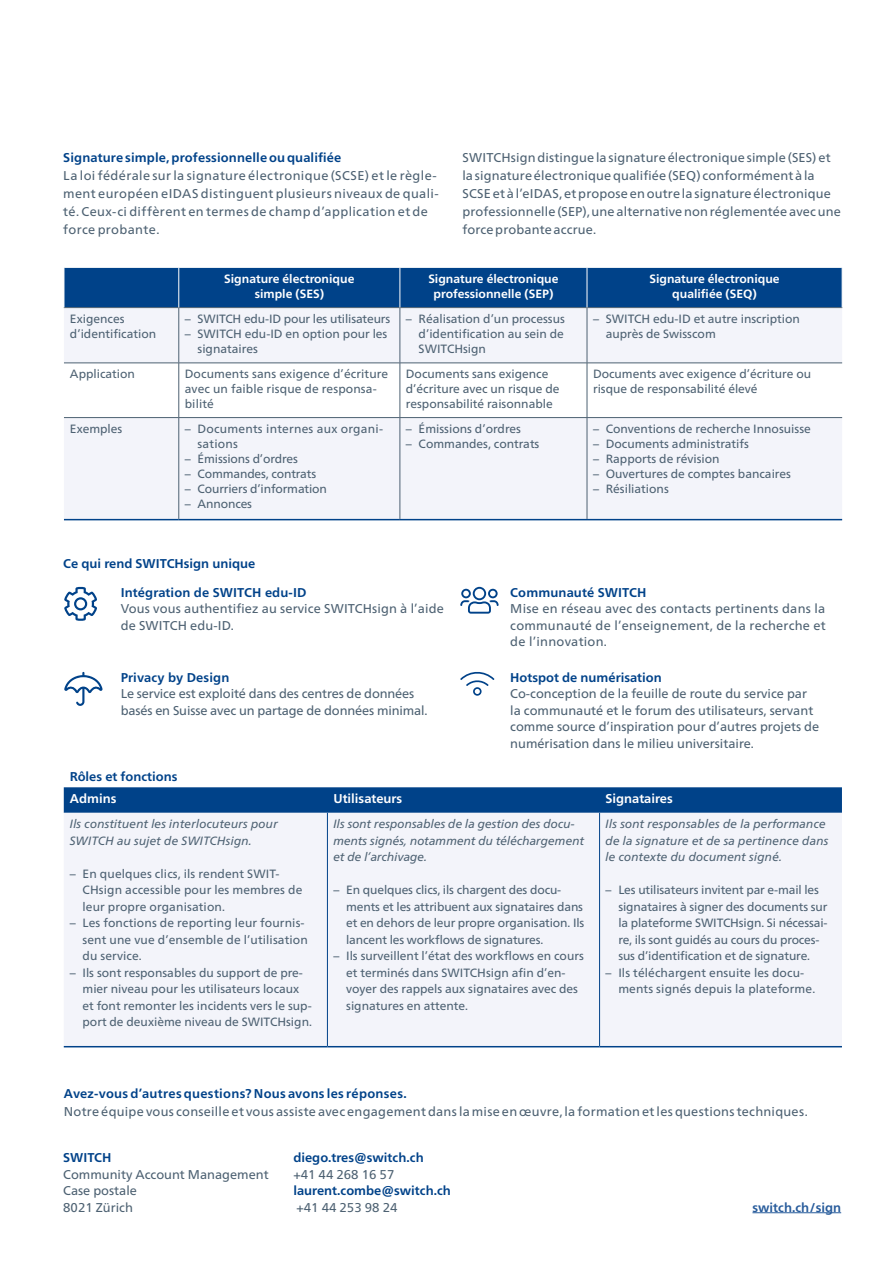
<style>
.page{position:relative;width:893px;height:1263px;background:#fff}
.page>*{position:absolute;margin:0;border:0;box-sizing:border-box;transform-origin:0 0}
.t1{font:12.75px/16.5px "Frutiger Neue LT Pro";letter-spacing:.01em;color:#4d6172}
.t2{font:700 12.75px "Frutiger Neue LT Pro";letter-spacing:.01em;color:#004289}
.t3{font:12.75px/18px "Frutiger Neue LT Pro";letter-spacing:.03em;color:#4d6172}
.t4{font:12.75px/16.5px "Frutiger Neue LT Pro";letter-spacing:-.01em;color:#4d6172}
.t5{font:700 12.75px "Frutiger Neue LT Pro";color:#fff}
.t6{font:700 12.75px "Frutiger Neue LT Pro";color:#275b9b}
.t7{font:12px/16.5px "Frutiger Neue LT Pro";color:#4d6172}
.t8{font:italic 12px/16.5px "Frutiger Neue LT Pro";letter-spacing:.01em;color:#4d6172}
.t9{font:700 12px/15px "Frutiger Neue LT Pro";color:#fff;text-align:center}
.t10{font:12px/15px "Frutiger Neue LT Pro";letter-spacing:.02em;color:#4d6172}
</style>
<div class="page">
<hr style="left:752px;top:1212px;width:89px;height:1px;background:#275b9b">
<svg style="left:64px;top:787px;width:778px;height:26px;background:#06468b"></svg>
<div style="left:64px;top:813px;width:778px;height:233px;background:#f3f4fa"></div>
<hr style="left:327px;top:813px;width:1px;height:233px;background:#004289">
<hr style="left:599px;top:813px;width:1px;height:233px;background:#004289">
<hr style="left:64px;top:1046px;width:263px;height:1px;background:#004289">
<hr style="left:327px;top:1046px;width:273px;height:1px;background:#004289">
<hr style="left:600px;top:1046px;width:242px;height:1px;background:#004289">
<div style="left:65px;top:268px;width:777px;height:39px;background:#004289"></div>
<div style="left:64px;top:308px;width:778px;height:211px;background:#f3f4fa"></div>
<svg style="left:64px;top:364px;width:778px;height:53px"></svg>
<hr style="left:179px;top:308px;width:1px;height:55px;background:#4d6172">
<hr style="left:400px;top:308px;width:1px;height:55px;background:#4d6172">
<hr style="left:587px;top:308px;width:1px;height:55px;background:#4d6172">
<hr style="left:64px;top:363px;width:115px;height:1px;background:#4d6172">
<hr style="left:179px;top:363px;width:221px;height:1px;background:#4d6172">
<hr style="left:179px;top:363px;width:1px;height:54px;background:#4d6172">
<hr style="left:400px;top:363px;width:187px;height:1px;background:#4d6172">
<hr style="left:400px;top:363px;width:1px;height:54px;background:#4d6172">
<hr style="left:587px;top:363px;width:255px;height:1px;background:#4d6172">
<hr style="left:587px;top:363px;width:1px;height:54px;background:#4d6172">
<hr style="left:64px;top:417px;width:115px;height:1px;background:#4d6172">
<hr style="left:179px;top:417px;width:221px;height:1px;background:#4d6172">
<hr style="left:179px;top:418px;width:1px;height:101px;background:#4d6172">
<hr style="left:400px;top:417px;width:187px;height:1px;background:#4d6172">
<hr style="left:400px;top:418px;width:1px;height:101px;background:#4d6172">
<hr style="left:587px;top:417px;width:255px;height:1px;background:#4d6172">
<hr style="left:587px;top:418px;width:1px;height:101px;background:#4d6172">
<hr style="left:64px;top:307px;width:115px;height:1px;background:#4d6172">
<hr style="left:179px;top:307px;width:221px;height:1px;background:#4d6172">
<hr style="left:400px;top:307px;width:187px;height:1px;background:#4d6172">
<hr style="left:587px;top:307px;width:255px;height:1px;background:#4d6172">
<hr style="left:179px;top:268px;width:1px;height:39px;background:#fff">
<hr style="left:400px;top:268px;width:1px;height:39px;background:#fff">
<hr style="left:587px;top:268px;width:1px;height:39px;background:#fff">
<hr style="left:64px;top:519px;width:115px;height:1px;background:#004289">
<hr style="left:179px;top:519px;width:221px;height:1px;background:#004289">
<hr style="left:400px;top:519px;width:187px;height:1px;background:#004289">
<hr style="left:587px;top:519px;width:255px;height:1px;background:#004289">
<svg style="left:64px;top:672px;width:39px;height:34px"></svg>
<svg style="left:64px;top:587px;width:33px;height:34px"></svg>
<svg style="left:460px;top:587px;width:39px;height:27px"></svg>
<svg style="left:460px;top:672px;width:34px;height:24px"></svg>
<p class="t2" style="left:63px;top:150px;width:280px">Signature simple, professionnelle ou qualifiée</p>
<p class="t3" style="left:63px;top:166px;width:377px">La loi fédérale sur la signature électronique (SCSE) et le règle&shy;ment européen eIDAS distinguent plusieurs niveaux de quali&shy;té. Ceux-ci diffèrent en termes de champ d’application et de force probante.</p>
<p class="t1" style="left:462px;top:148px;width:380px;line-height:18px">SWITCHsign distingue la signature électronique simple (SES) et la signature électronique qualifiée (SEQ) conformément à la SCSE et à l’eIDAS, et propose en outre la signature électronique professionnelle (SEP), une alternative non réglementée avec une force probante accrue.</p>
<p class="t9" style="left:224px;top:271px;width:132px">Signature électronique simple (SES)</p>
<p class="t9" style="left:428px;top:271px;width:132px">Signature électronique professionnelle (SEP)</p>
<p class="t9" style="left:649px;top:271px;width:132px">Signature électronique qualifiée (SEQ)</p>
<p class="t7" style="left:70px;top:311px;width:88px;line-height:15px">Exigences d’identification</p>
<p class="t7" style="left:185px;top:310px;width:207px">– SWITCH edu-ID pour les utilisateurs</p>
<p class="t7" style="left:198px;top:326px;width:191px;line-height:15px;text-indent:-13px">– SWITCH edu-ID en option pour les signataires</p>
<p class="t7" style="left:419px;top:311px;width:148px;line-height:15px;text-align:justify;text-indent:-13px">– Réalisation d’un processus d’identification au sein de SWITCHsign</p>
<p class="t7" style="left:606px;top:311px;width:196px;line-height:15px;text-indent:-13px">– SWITCH edu-ID et autre inscription auprès de Swisscom</p>
<p class="t7" style="left:70px;top:365px;width:67px">Application</p>
<p class="t7" style="left:185px;top:366px;width:205px;line-height:15px">Documents sans exigence d’écriture avec un faible risque de responsa&shy;bilité</p>
<p class="t7" style="left:406px;top:366px;width:155px;line-height:15px">Documents sans exigence d’écriture avec un risque de responsabilité raisonnable</p>
<p class="t7" style="left:593px;top:366px;width:220px;line-height:15px">Documents avec exigence d’écriture ou risque de responsabilité élevé</p>
<p class="t7" style="left:70px;top:420px;width:54px">Exemples</p>
<p class="t10" style="left:198px;top:421px;width:187px;text-indent:-13px">– Documents internes aux organi&shy;sations</p>
<p class="t7" style="left:185px;top:450px;width:115px">– Émissions d’ordres</p>
<p class="t7" style="left:185px;top:465px;width:133px">– Commandes, contrats</p>
<p class="t7" style="left:185px;top:480px;width:144px">– Courriers d’information</p>
<p class="t7" style="left:185px;top:495px;width:69px">– Annonces</p>
<p class="t7" style="left:406px;top:420px;width:117px">– Émissions d’ordres</p>
<p class="t7" style="left:406px;top:435px;width:135px">– Commandes, contrats</p>
<p class="t7" style="left:593px;top:420px;width:219px">– Conventions de recherche Innosuisse</p>
<p class="t7" style="left:593px;top:435px;width:157px">– Documents administratifs</p>
<p class="t7" style="left:593px;top:450px;width:128px">– Rapports de révision</p>
<p class="t7" style="left:593px;top:465px;width:199px">– Ouvertures de comptes bancaires</p>
<p class="t7" style="left:593px;top:480px;width:77px">– Résiliations</p>
<p class="t2" style="left:63px;top:556px;width:194px">Ce qui rend SWITCHsign unique</p>
<p class="t2" style="left:121px;top:585px;width:187px">Intégration de SWITCH edu-ID</p>
<p class="t1" style="left:121px;top:600px;width:325px">Vous vous authentifiez au service SWITCHsign à l’aide de SWITCH edu-ID.</p>
<p class="t2" style="left:121px;top:670px;width:110px">Privacy by Design</p>
<p class="t4" style="left:121px;top:685px;width:308px">Le service est exploité dans des centres de données basés en Suisse avec un partage de données minimal.</p>
<p class="t2" style="left:510px;top:585px;width:138px">Communauté SWITCH</p>
<p class="t1" style="left:510px;top:600px;width:317px;text-align:justify">Mise en réseau avec des contacts pertinents dans la communauté de l’enseignement, de la recherche et de l’innovation.</p>
<p class="t2" style="left:510px;top:670px;width:153px">Hotspot de numérisation</p>
<p class="t1" style="left:510px;top:685px;width:310px">Co-conception de la feuille de route du service par la communauté et le forum des utilisateurs, servant comme source d’inspiration pour d’autres projets de numérisation dans le milieu universitaire.</p>
<p class="t2" style="left:70px;top:769px;width:109px">Rôles et fonctions</p>
<p class="t5" style="left:70px;top:791px;width:48px">Admins</p>
<p class="t5" style="left:333px;top:791px;width:70px">Utilisateurs</p>
<p class="t5" style="left:606px;top:791px;width:69px">Signataires</p>
<p class="t8" style="left:70px;top:815px;width:210px">Ils constituent les interlocuteurs pour<br>SWITCH au sujet de SWITCHsign.</p>
<p class="t7" style="left:83px;top:865px;width:221px;text-indent:-13px">– En quelques clics, ils rendent SWIT-<br>CHsign accessible pour les membres de leur propre organisation.</p>
<p class="t7" style="left:83px;top:914px;width:227px;text-indent:-13px">– Les fonctions de reporting leur fournis&shy;sent une vue d’ensemble de l’utilisation du service.</p>
<p class="t7" style="left:83px;top:964px;width:231px;text-indent:-13px">– Ils sont responsables du support de pre&shy;mier niveau pour les utilisateurs locaux et font remonter les incidents vers le sup&shy;port de deuxième niveau de SWITCHsign.</p>
<p class="t8" style="left:606px;top:815px;width:224px">Ils sont responsables de la performance de la signature et de sa pertinence dans le contexte du document signé.</p>
<p class="t7" style="left:618px;top:881px;width:211px;text-indent:-13px">– Les utilisateurs invitent par e-mail les signataires à signer des documents sur la plateforme SWITCHsign. Si nécessai&shy;re, ils sont guidés au cours du proces&shy;sus d’identification et de signature.</p>
<p class="t7" style="left:618px;top:964px;width:198px;text-indent:-13px">– Ils téléchargent ensuite les docu&shy;ments signés depuis la plateforme.</p>
<p class="t8" style="left:333px;top:815px;width:252px">Ils sont responsables de la gestion des docu&shy;ments signés, notamment du téléchargement et de l’archivage.</p>
<p class="t7" style="left:346px;top:881px;width:240px;text-indent:-13px">– En quelques clics, ils chargent des docu&shy;ments et les attribuent aux signataires dans et en dehors de leur propre organisation. Ils lancent les workflows de signatures.</p>
<p class="t7" style="left:346px;top:947px;width:239px;text-indent:-13px">– Ils surveillent l’état des workflows en cours et terminés dans SWITCHsign afin d’en&shy;voyer des rappels aux signataires avec des signatures en attente.</p>
<p class="t2" style="left:64px;top:1086px;width:345px">Avez-vous d’autres questions? Nous avons les réponses.</p>
<p class="t1" style="left:64px;top:1103px;width:745px">Notre équipe vous conseille et vous assiste avec engagement dans la mise en œuvre, la formation et les questions techniques.</p>
<p class="t2" style="left:63px;top:1150px;width:50px">SWITCH</p>
<p class="t1" style="left:63px;top:1166px;width:207px">Community Account Management<br>Case postale<br>8021 Zürich</p>
<p class="t2" style="left:293px;top:1150px;width:132px">diego.tres@switch.ch</p>
<p class="t1" style="left:293px;top:1166px;width:102px">+41 44 268 16 57</p>
<p class="t2" style="left:293px;top:1183px;width:159px">laurent.combe@switch.ch</p>
<p class="t1" style="left:296px;top:1199px;width:102px">+41 44 253 98 24</p>
<p class="t6" style="left:752px;top:1200px;width:90px">switch.ch/sign</p>
</div>
